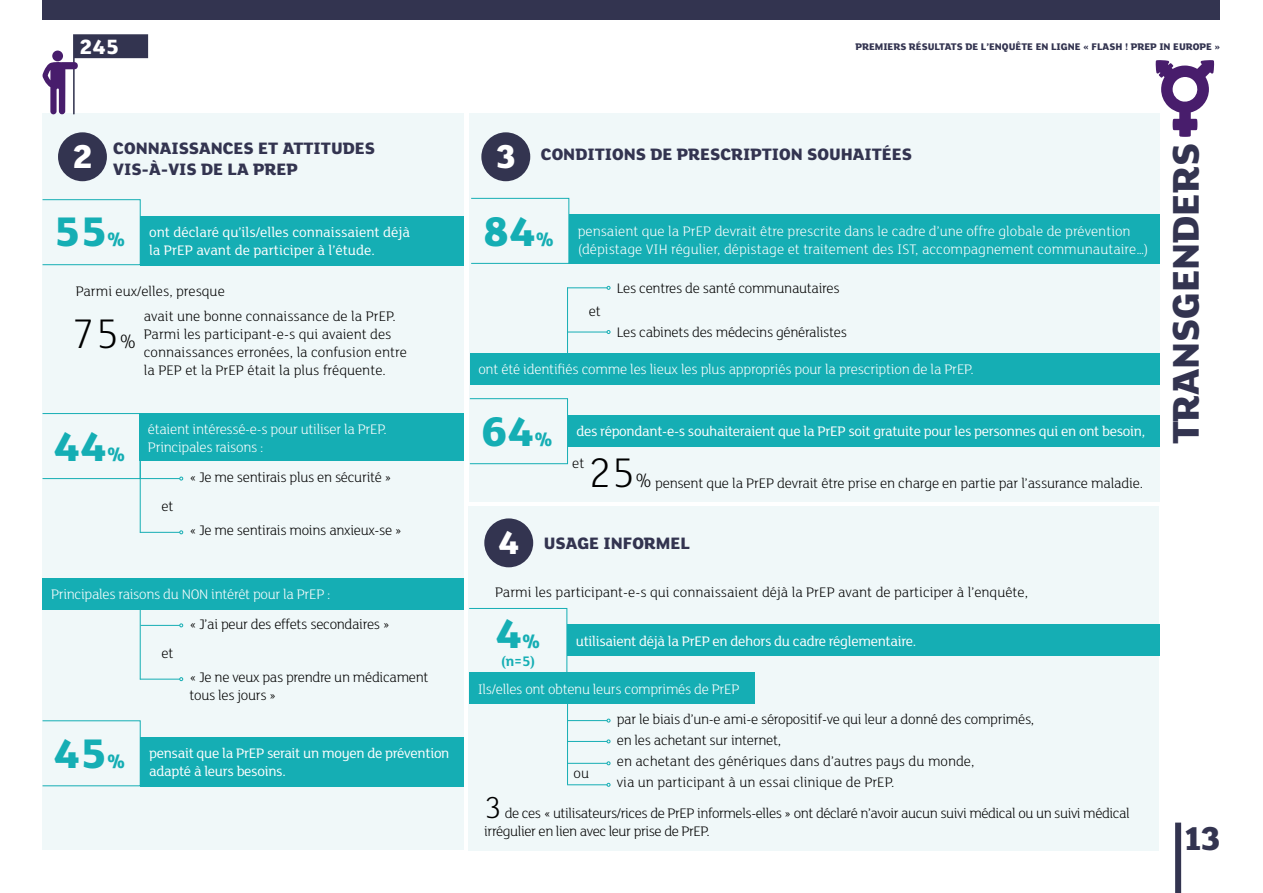
<style>
.page{position:relative;width:1263px;height:893px;background:#fff}
.page>*{position:absolute;margin:0;border:0;box-sizing:border-box;transform-origin:0 0}
.t1{font:800 45px "FS Lola";color:#15aeb4}
.t2{font:300 45px "FS Lola";color:#000}
.t3{font:800 40.5px "FS Lola";color:#333450}
.t4{font:800 36px "FS Lola";color:#333450}
.t5{font:800 22.5px "FS Lola";color:#fff}
.t6{font:800 18px/21.6px "FS Lola";color:#333450}
.t7{font:300 15px/18px "FS Lola";letter-spacing:-.02em;color:#000}
.t8{font:300 15px/18px "FS Lola";letter-spacing:-.015em;color:#fff}
.t9{font:300 15px/18px "FS Lola";color:#000}
.t10{font:15px/18px "FS Lola";letter-spacing:-.02em;color:#fff}
.t11{font:15px/18px "FS Lola";color:#fff}
.t12{font:700 15px "FS Lola";color:#15aeb4}
.t13{font:800 10.5px "FS Lola";color:#333450}
.s1{font-size:36px;color:#fff}
.s2{font-size:21px}
.s3{font-size:33px}
</style>
<div class="page">
<div style="left:1175px;top:823px;width:6px;height:70px;background:#333450"></div>
<div style="left:43px;top:0;width:1177px;height:20px;background:#333450"></div>
<div style="left:43px;top:113px;width:421px;height:737px;background:#f0f8f9"></div>
<div style="left:469px;top:113px;width:690px;height:389px;background:#f0f8f9"></div>
<div style="left:469px;top:506px;width:690px;height:344px;background:#f0f8f9"></div>
<div style="left:484px;top:518px;width:49px;height:49px;background:#333450;border-radius:50%"></div>
<div style="left:481px;top:132px;width:49px;height:49px;background:#333450;border-radius:50%"></div>
<div style="left:58px;top:132px;width:49px;height:49px;background:#333450;border-radius:50%"></div>
<hr style="left:140px;top:608px;width:1px;height:71px;background:#15aeb4">
<hr style="left:141px;top:625px;width:39px;height:1px;background:#15aeb4">
<svg style="left:179px;top:623px;width:4px;height:4px"></svg>
<hr style="left:140px;top:679px;width:40px;height:1px;background:#15aeb4">
<svg style="left:179px;top:677px;width:4px;height:4px"></svg>
<div style="left:43px;top:578px;width:421px;height:31px;background:#15aeb4"></div>
<hr style="left:567px;top:287px;width:1px;height:71px;background:#15aeb4">
<hr style="left:568px;top:332px;width:39px;height:1px;background:#15aeb4">
<hr style="left:567px;top:287px;width:40px;height:1px;background:#15aeb4">
<hr style="left:567px;top:702px;width:1px;height:83px;background:#15aeb4">
<hr style="left:568px;top:720px;width:39px;height:1px;background:#15aeb4">
<hr style="left:567px;top:741px;width:40px;height:1px;background:#15aeb4">
<hr style="left:567px;top:763px;width:40px;height:1px;background:#15aeb4">
<hr style="left:567px;top:784px;width:40px;height:1px;background:#15aeb4">
<div style="left:470px;top:353px;width:689px;height:31px;background:#15aeb4"></div>
<div style="left:469px;top:673px;width:285px;height:31px;background:#15aeb4"></div>
<div style="left:141px;top:216px;width:323px;height:49px;background:#15aeb4"></div>
<div style="left:42px;top:199px;width:99px;height:66px;border:1px solid #15aeb4"></div>
<div style="left:569px;top:215px;width:590px;height:49px;background:#15aeb4"></div>
<div style="left:471px;top:198px;width:98px;height:66px;border:1px solid #15aeb4"></div>
<hr style="left:140px;top:461px;width:1px;height:72px;background:#15aeb4">
<hr style="left:141px;top:478px;width:39px;height:1px;background:#15aeb4">
<hr style="left:140px;top:532px;width:40px;height:1px;background:#15aeb4">
<svg style="left:179px;top:530px;width:4px;height:4px"></svg>
<div style="left:139px;top:413px;width:325px;height:48px;background:#15aeb4"></div>
<div style="left:42px;top:413px;width:99px;height:66px;border:1px solid #15aeb4"></div>
<div style="left:141px;top:737px;width:323px;height:49px;background:#15aeb4"></div>
<div style="left:568px;top:415px;width:591px;height:31px;background:#15aeb4"></div>
<div style="left:469px;top:398px;width:99px;height:66px;border:1px solid #15aeb4"></div>
<div style="left:567px;top:625px;width:592px;height:31px;background:#15aeb4"></div>
<div style="left:469px;top:608px;width:98px;height:66px;border:1px solid #15aeb4"></div>
<svg style="left:1155px;top:60px;width:59px;height:77px"></svg>
<svg style="left:43px;top:34px;width:105px;height:80px"></svg>
<h3 class="t5" style="left:79px;top:31px;width:41px">245</h3>
<p class="t13" style="left:855px;top:40px;width:366px">PREMIERS RÉSULTATS DE L’ENQUÊTE EN LIGNE « FLASH ! PREP IN EUROPE »</p>
<p class="t6" style="left:72px;top:136px;width:305px;text-indent:41px">CONNAISSANCES ET ATTITUDES<br><sup>2</sup> VIS-À-VIS DE LA PREP</p>
<p class="t6" style="left:495px;top:143px;width:418px"><span class="s1">3</span> CONDITIONS DE PRESCRIPTION SOUHAITÉES</p>
<p class="t11" style="left:149px;top:223px;width:262px">ont déclaré qu’ils/elles connaissaient déjà la PrEP avant de participer à l’étude.</p>
<h1 class="t1" style="left:482px;top:200px;width:73px">84<span class="s2">%</span></h1>
<p class="t8" style="left:578px;top:221px;width:572px">pensaient que la PrEP devrait être prescrite dans le cadre d’une offre globale de prévention (dépistage VIH régulier, dépistage et traitement des IST, accompagnement communautaire…)</p>
<h1 class="t1" style="left:54px;top:200px;width:73px">55<span class="s2">%</span></h1>
<p class="t9" style="left:76px;top:282px;width:151px">Parmi eux/elles, presque</p>
<h1 class="t2" style="left:72px;top:304px;width:66px">75<span class="s2">%</span></h1>
<p class="t9" style="left:144px;top:307px;width:265px">avait une bonne connaissance de la PrEP.<br>Parmi les participant-e-s qui avaient des connaissances erronées, la confusion entre la PEP et la PrEP était la plus fréquente.</p>
<p class="t7" style="left:617px;top:278px;width:224px">Les centres de santé communautaires</p>
<p class="t7" style="left:617px;top:322px;width:232px">Les cabinets des médecins généralistes</p>
<p class="t7" style="left:589px;top:302px;width:13px">et</p>
<p class="t8" style="left:478px;top:360px;width:497px">ont été identifiés comme les lieux les plus appropriés pour la prescription de la PrEP.</p>
<h1 class="t1" style="left:54px;top:415px;width:73px">44<span class="s2">%</span></h1>
<p class="t8" style="left:148px;top:419px;width:240px">étaient intéressé-e-s pour utiliser la PrEP.<br>Principales raisons :</p>
<p class="t7" style="left:162px;top:497px;width:13px">et</p>
<p class="t7" style="left:189px;top:468px;width:204px">« Je me sentirais plus en sécurité »</p>
<p class="t7" style="left:189px;top:521px;width:214px">« Je me sentirais moins anxieux-se »</p>
<p class="t8" style="left:51px;top:585px;width:281px">Principales raisons du NON intérêt pour la PrEP :</p>
<p class="t7" style="left:162px;top:644px;width:13px">et</p>
<p class="t7" style="left:189px;top:615px;width:202px">« J’ai peur des effets secondaires »</p>
<p class="t7" style="left:189px;top:667px;width:241px">« Je ne veux pas prendre un médicament tous les jours »</p>
<h1 class="t1" style="left:54px;top:722px;width:73px">45<span class="s2">%</span></h1>
<p class="t10" style="left:149px;top:744px;width:302px">pensait que la PrEP serait un moyen de prévention adapté à leurs besoins.</p>
<h1 class="t1" style="left:481px;top:400px;width:73px">64<span class="s2">%</span></h1>
<p class="t10" style="left:576px;top:422px;width:570px">des répondant-e-s souhaiteraient que la PrEP soit gratuite pour les personnes qui en ont besoin,</p>
<p class="t7" style="left:572px;top:453px;width:14px">et</p>
<h1 class="t2" style="left:588px;top:443px;width:66px">25<span class="s2">%</span></h1>
<p class="t7" style="left:655px;top:473px;width:490px">pensent que la PrEP devrait être prise en charge en partie par l’assurance maladie.</p>
<p class="t6" style="left:498px;top:531px;width:193px"><span class="s1">4</span> USAGE INFORMEL</p>
<p class="t9" style="left:495px;top:582px;width:534px">Parmi les participant-e-s qui connaissaient déjà la PrEP avant de participer à l’enquête,</p>
<h1 class="t1" style="left:495px;top:603px;width:47px">4<span class="s2">%</span></h1>
<p class="t12" style="left:501px;top:651px;width:36px">(n=5)</p>
<p class="t10" style="left:576px;top:631px;width:342px">utilisaient déjà la PrEP en dehors du cadre réglementaire.</p>
<p class="t8" style="left:478px;top:680px;width:263px">Ils/elles ont obtenu leurs comprimés de PrEP</p>
<p class="t7" style="left:574px;top:764px;width:17px">ou</p>
<p class="t7" style="left:617px;top:710px;width:419px">par le biais d’un-e ami-e séropositif-ve qui leur a donné des comprimés,</p>
<p class="t9" style="left:617px;top:750px;width:359px;line-height:20.7px">en achetant des génériques dans d’autres pays du monde, via un participant à un essai clinique de PrEP.</p>
<p class="t7" style="left:617px;top:731px;width:166px">en les achetant sur internet,</p>
<p class="t7" style="left:484px;top:803px;width:647px"><span class="s3">3</span> de ces « utilisateurs/rices de PrEP informels-elles » ont déclaré n’avoir aucun suivi médical ou un suivi médical irrégulier en lien avec leur prise de PrEP.</p>
<h2 class="t3" style="left:1157px;top:444px;width:303px;rotate:-90deg">TRANSGENDERS</h2>
<h3 class="t4" style="left:1182px;top:814px;width:40px">13</h3>
</div>
